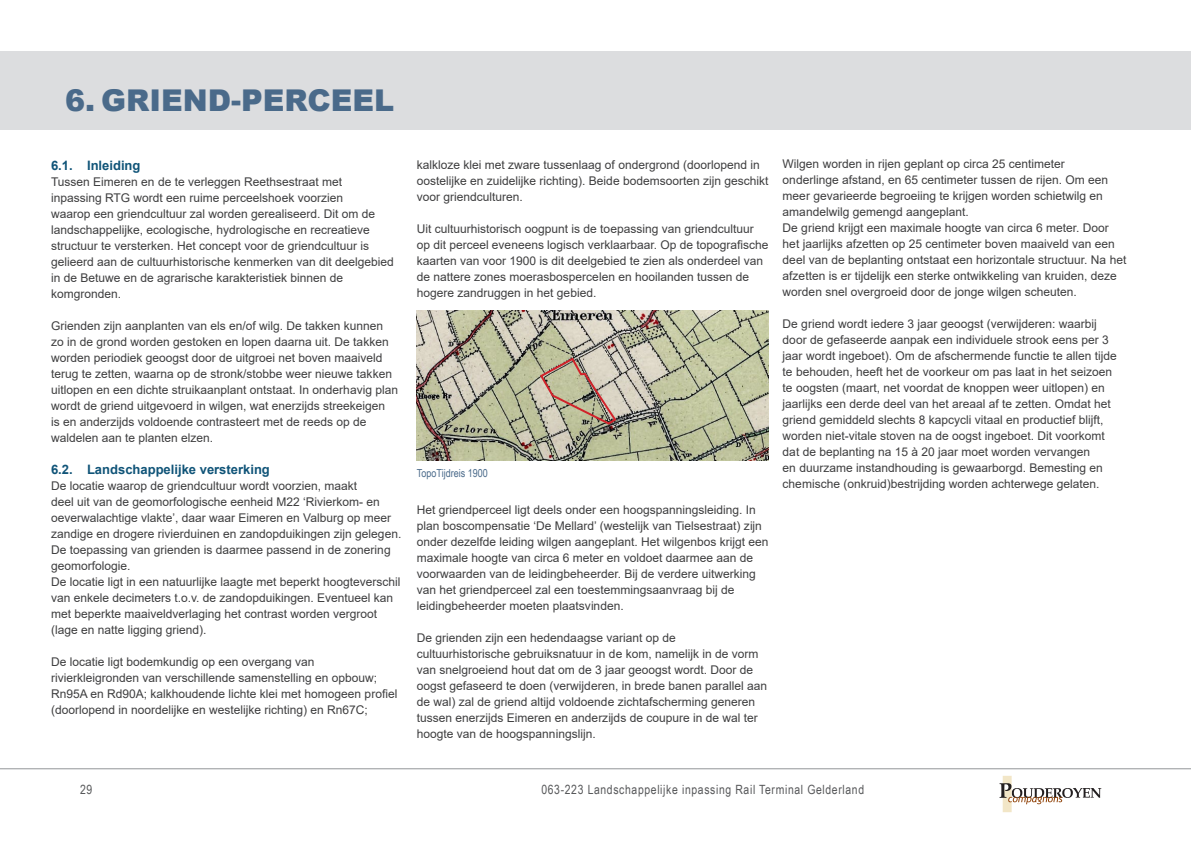
<style>
.page{position:relative;width:1191px;height:842px;background:#fff}
.page>*{position:absolute;margin:0;border:0;box-sizing:border-box;transform-origin:0 0}
.t1{font:900 30px "Arial";color:#4a6a8a}
.t2{font:700 13px "Arial";color:#105478}
.t3{font:12.7px "Arial Narrow";letter-spacing:.05em;color:#57585a}
.t4{font:12px/16px "Arial";color:#3e3e3f}
.t5{font:11px "Arial Narrow";color:#4a6a8a}
</style>
<div class="page">
<div style="left:0;top:51px;width:1191px;height:78px;background:#dcdddf"></div>
<img style="left:417px;top:310px;width:351px;height:151px">
<svg style="left:538px;top:356px;width:80px;height:70px;background:#b9ac97"></svg>
<svg style="left:999px;top:776px;width:102px;height:36px"></svg>
<hr style="left:0;top:768px;width:1191px;height:1px;background:#939598">
<h1 class="t1" style="left:65px;top:78px;width:330px">6. GRIEND-PERCEEL</h1>
<p class="t2" style="left:51px;top:156px;width:91px">6.1. Inleiding</p>
<p class="t4" style="left:51px;top:174px;width:344px">Tussen Eimeren en de te verleggen Reethsestraat met inpassing RTG wordt een ruime perceelshoek voorzien<br>waarop een griendcultuur zal worden gerealiseerd. Dit om de landschappelijke, ecologische, hydrologische en recreatieve structuur te versterken. Het concept voor de griendcultuur is gelieerd aan de cultuurhistorische kenmerken van dit deelgebied in de Betuwe en de agrarische karakteristiek binnen de komgronden.</p>
<p class="t4" style="left:51px;top:318px;width:348px">Grienden zijn aanplanten van els en/of wilg. De takken kunnen zo in de grond worden gestoken en lopen daarna uit. De takken worden periodiek geoogst door de uitgroei net boven maaiveld terug te zetten, waarna op de stronk/stobbe weer nieuwe takken uitlopen en een dichte struikaanplant ontstaat. In onderhavig plan wordt de griend uitgevoerd in wilgen, wat enerzijds streekeigen<br>is en anderzijds voldoende contrasteert met de reeds op de waldelen aan te planten elzen.</p>
<p class="t2" style="left:51px;top:460px;width:220px">6.2. Landschappelijke versterking</p>
<p class="t4" style="left:51px;top:477px;width:352px">De locatie waarop de griendcultuur wordt voorzien, maakt<br>deel uit van de geomorfologische eenheid M22 ‘Rivierkom- en oeverwalachtige vlakte’, daar waar Eimeren en Valburg op meer zandige en drogere rivierduinen en zandopduikingen zijn gelegen.<br>De toepassing van grienden is daarmee passend in de zonering geomorfologie.<br>De locatie ligt in een natuurlijke laagte met beperkt hoogteverschil van enkele decimeters t.o.v. de zandopduikingen. Eventueel kan met beperkte maaiveldverlaging het contrast worden vergroot (lage en natte ligging griend).</p>
<p class="t4" style="left:51px;top:653px;width:348px">De locatie ligt bodemkundig op een overgang van rivierkleigronden van verschillende samenstelling en opbouw; Rn95A en Rd90A; kalkhoudende lichte klei met homogeen profiel (doorlopend in noordelijke en westelijke richting) en Rn67C;</p>
<p class="t4" style="left:417px;top:157px;width:353px">kalkloze klei met zware tussenlaag of ondergrond (doorlopend in oostelijke en zuidelijke richting). Beide bodemsoorten zijn geschikt voor griendculturen.</p>
<p class="t4" style="left:417px;top:221px;width:353px">Uit cultuurhistorisch oogpunt is de toepassing van griendcultuur op dit perceel eveneens logisch verklaarbaar. Op de topografische kaarten van voor 1900 is dit deelgebied te zien als onderdeel van de nattere zones moerasbospercelen en hooilanden tussen de hogere zandruggen in het gebied.</p>
<p class="t5" style="left:417px;top:465px;width:72px">TopoTijdreis 1900</p>
<p class="t4" style="left:417px;top:502px;width:353px">Het griendperceel ligt deels onder een hoogspanningsleiding. In plan boscompensatie ‘De Mellard’ (westelijk van Tielsestraat) zijn onder dezelfde leiding wilgen aangeplant. Het wilgenbos krijgt een maximale hoogte van circa 6 meter en voldoet daarmee aan de voorwaarden van de leidingbeheerder. Bij de verdere uitwerking van het griendperceel zal een toestemmingsaanvraag bij de leidingbeheerder moeten plaatsvinden.</p>
<p class="t4" style="left:417px;top:630px;width:352px">De grienden zijn een hedendaagse variant op de cultuurhistorische gebruiksnatuur in de kom, namelijk in de vorm van snelgroeiend hout dat om de 3 jaar geoogst wordt. Door de oogst gefaseerd te doen (verwijderen, in brede banen parallel aan de wal) zal de griend altijd voldoende zichtafscherming generen tussen enerzijds Eimeren en anderzijds de coupure in de wal ter hoogte van de hoogspanningslijn.</p>
<p class="t4" style="left:782px;top:155px;width:345px">Wilgen worden in rijen geplant op circa 25 centimeter<br>onderlinge afstand, en 65 centimeter tussen de rijen. Om een meer gevarieerde begroeiing te krijgen worden schietwilg en amandelwilg gemengd aangeplant.<br>De griend krijgt een maximale hoogte van circa 6 meter. Door het jaarlijks afzetten op 25 centimeter boven maaiveld van een deel van de beplanting ontstaat een horizontale structuur. Na het afzetten is er tijdelijk een sterke ontwikkeling van kruiden, deze worden snel overgroeid door de jonge wilgen scheuten.</p>
<p class="t4" style="left:782px;top:315px;width:336px">De griend wordt iedere 3 jaar geoogst (verwijderen: waarbij door de gefaseerde aanpak een individuele strook eens per 3 jaar wordt ingeboet). Om de afschermende functie te allen tijde te behouden, heeft het de voorkeur om pas laat in het seizoen te oogsten (maart, net voordat de knoppen weer uitlopen) en jaarlijks een derde deel van het areaal af te zetten. Omdat het griend gemiddeld slechts 8 kapcycli vitaal en productief blijft, worden niet-vitale stoven na de oogst ingeboet. Dit voorkomt dat de beplanting na 15 à 20 jaar moet worden vervangen<br>en duurzame instandhouding is gewaarborgd. Bemesting en chemische (onkruid)bestrijding worden achterwege gelaten.</p>
<p class="t3" style="left:80px;top:780px;width:14px">29</p>
<p class="t3" style="left:541px;top:780px;width:324px">063-223 Landschappelijke inpassing Rail Terminal Gelderland</p>
</div>
